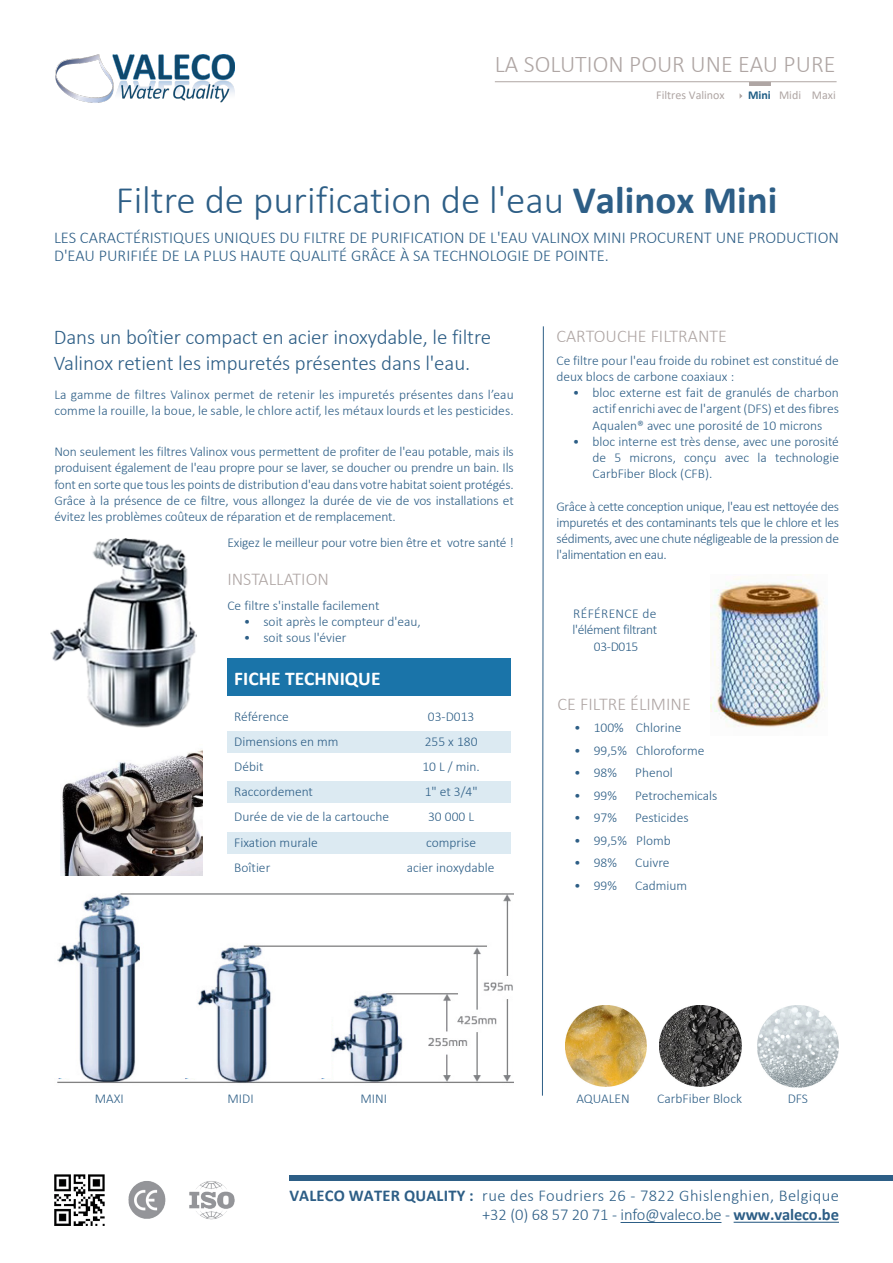
<style>
.page{position:relative;width:893px;height:1263px;background:#fff}
.page>*{position:absolute;margin:0;border:0;box-sizing:border-box;transform-origin:0 0}
.t1{font:300 39px "Calibri";color:#2d5e86}
.t2{font:300 24px "Calibri";color:#afa6a4}
.t3{font:300 21px/25.2px "Calibri";letter-spacing:-.005em;color:#2d5e86}
.t4{font:700 19.5px "Calibri";color:#fff}
.t5{font:300 18px "Calibri";color:#afa6a4}
.t6{font:300 16.5px/18px "Calibri";color:#2d5e86}
.t7{font:300 16.5px "Calibri";letter-spacing:.025em;color:#2d5e86}
.t8{font:300 13.5px/16.2px "Calibri";color:#2d5e86;text-align:justify}
.t9{font:300 13.5px "Calibri";letter-spacing:-.025em;color:#2d5e86}
.t10{font:300 13.5px "Calibri";letter-spacing:.025em;color:#2d5e86}
.t11{font:12px "Calibri";color:#afa6a4}
.s1{font-weight:700;color:#1e5d85}
.s2{font-weight:700}
</style>
<div class="page">
<div style="left:227px;top:832px;width:284px;height:22px;background:#dceaf2"></div>
<img style="left:55px;top:55px;width:180px;height:48px">
<hr style="left:495px;top:81px;width:342px;height:1px;background:#afa6a4">
<hr style="left:749px;top:82px;width:21px;height:4px;background:#afa6a4">
<svg style="left:542px;top:326px;width:2px;height:770px;background:#95adc1"></svg>
<div style="left:289px;top:1175px;width:604px;height:6px;background:#2d5e86"></div>
<img style="left:54px;top:1175px;width:181px;height:50px">
<hr style="left:621px;top:1222px;width:100px;height:1px;background:#2d5e86">
<hr style="left:734px;top:1222px;width:105px;height:1px;background:#2d5e86">
<img style="left:50px;top:538px;width:147px;height:190px">
<img style="left:60px;top:750px;width:142px;height:125px">
<img style="left:710px;top:575px;width:115px;height:153px">
<img style="left:57px;top:893px;width:457px;height:190px">
<div style="left:227px;top:731px;width:284px;height:21px;background:#dceaf2"></div>
<div style="left:227px;top:781px;width:284px;height:22px;background:#dceaf2"></div>
<div style="left:227px;top:658px;width:284px;height:38px;background:#1a74a9"></div>
<div style="left:51px;top:1032px;width:21px;height:46px;background:#fff"></div>
<div style="left:179px;top:1013px;width:22px;height:65px;background:#fff"></div>
<div style="left:309px;top:1013px;width:21px;height:65px;background:#fff"></div>
<img style="left:565px;top:1006px;width:81px;height:81px">
<img style="left:660px;top:1006px;width:81px;height:81px">
<img style="left:758px;top:1006px;width:81px;height:81px">
<p class="t2" style="left:495px;top:49px;width:342px">LA SOLUTION POUR UNE EAU PURE</p>
<p class="t11" style="left:656px;top:86px;width:70px">Filtres Valinox</p>
<p class="t11" style="left:748px;top:86px;width:89px"><span class="s1">Mini</span> Midi Maxi</p>
<p class="t1" style="left:116px;top:176px;width:663px">Filtre de purification de l'eau <span class="s2">Valinox Mini</span></p>
<p class="t6" style="left:54px;top:229px;width:786px">LES CARACTÉRISTIQUES UNIQUES DU FILTRE DE PURIFICATION DE L'EAU VALINOX MINI PROCURENT UNE PRODUCTION<br>D'EAU PURIFIÉE DE LA PLUS HAUTE QUALITÉ GRÂCE À SA TECHNOLOGIE DE POINTE.</p>
<p class="t3" style="left:54px;top:325px;width:439px">Dans un boîtier compact en acier inoxydable, le filtre<br>Valinox retient les impuretés présentes dans l'eau.</p>
<p class="t5" style="left:556px;top:325px;width:172px">CARTOUCHE FILTRANTE</p>
<p class="t8" style="left:556px;top:352px;width:284px">Ce filtre pour l'eau froide du robinet est constitué de deux blocs de carbone coaxiaux :</p>
<p class="t8" style="left:592px;top:384px;width:248px;text-indent:-20px">• bloc externe est fait de granulés de charbon actif enrichi avec de l'argent (DFS) et des fibres Aqualen® avec une porosité de 10 microns</p>
<p class="t8" style="left:592px;top:433px;width:248px;text-indent:-20px">• bloc interne est très dense, avec une porosité de 5 microns, conçu avec la technologie CarbFiber Block (CFB).</p>
<p class="t8" style="left:556px;top:498px;width:284px">Grâce à cette conception unique, l'eau est nettoyée des impuretés et des contaminants tels que le chlore et les sédiments, avec une chute négligeable de la pression de l'alimentation en eau.</p>
<p class="t8" style="left:54px;top:386px;width:461px">La gamme de filtres Valinox permet de retenir les impuretés présentes dans l’eau comme la rouille, la boue, le sable, le chlore actif, les métaux lourds et les pesticides.</p>
<p class="t8" style="left:54px;top:444px;width:461px">Non seulement les filtres Valinox vous permettent de profiter de l'eau potable, mais ils produisent également de l'eau propre pour se laver, se doucher ou prendre un bain. Ils font en sorte que tous les points de distribution d'eau dans votre habitat soient protégés.</p>
<p class="t8" style="left:54px;top:492px;width:461px">Grâce à la présence de ce filtre, vous allongez la durée de vie de vos installations et évitez les problèmes coûteux de réparation et de remplacement.</p>
<p class="t8" style="left:227px;top:535px;width:288px">Exigez le meilleur pour votre bien être et votre santé !</p>
<p class="t5" style="left:227px;top:567px;width:103px">INSTALLATION</p>
<p class="t8" style="left:227px;top:597px;width:154px">Ce filtre s'installe facilement</p>
<p class="t8" style="left:244px;top:613px;width:178px">• soit après le compteur d'eau,</p>
<p class="t8" style="left:244px;top:629px;width:104px">• soit sous l'évier</p>
<p class="t10" style="left:573px;top:605px;width:85px">RÉFÉRENCE de</p>
<p class="t9" style="left:572px;top:621px;width:86px">l'élément filtrant</p>
<p class="t8" style="left:594px;top:638px;width:46px">03-D015</p>
<p class="t4" style="left:234px;top:664px;width:148px">FICHE TECHNIQUE</p>
<p class="t8" style="left:234px;top:708px;width:56px">Référence</p>
<p class="t8" style="left:234px;top:733px;width:106px">Dimensions en mm</p>
<p class="t8" style="left:234px;top:758px;width:31px">Débit</p>
<p class="t8" style="left:234px;top:783px;width:80px">Raccordement</p>
<p class="t8" style="left:234px;top:809px;width:156px">Durée de vie de la cartouche</p>
<p class="t8" style="left:234px;top:834px;width:85px">Fixation murale</p>
<p class="t8" style="left:234px;top:859px;width:37px">Boîtier</p>
<p class="t8" style="left:428px;top:708px;width:48px">03-D013</p>
<p class="t8" style="left:425px;top:733px;width:54px">255 x 180</p>
<p class="t8" style="left:422px;top:758px;width:59px">10 L / min.</p>
<p class="t8" style="left:425px;top:783px;width:54px">1" et 3/4"</p>
<p class="t8" style="left:428px;top:809px;width:47px">30 000 L</p>
<p class="t8" style="left:426px;top:834px;width:51px">comprise</p>
<p class="t8" style="left:407px;top:859px;width:89px">acier inoxydable</p>
<p class="t5" style="left:558px;top:692px;width:135px">CE FILTRE ÉLIMINE</p>
<p class="t8" style="left:574px;top:719px;width:109px">• 100% Chlorine</p>
<p class="t8" style="left:574px;top:742px;width:132px">• 99,5% Chloroforme</p>
<p class="t8" style="left:574px;top:764px;width:44px">• 98%</p>
<p class="t8" style="left:635px;top:764px;width:39px">Phenol</p>
<p class="t8" style="left:574px;top:787px;width:44px">• 99%</p>
<p class="t8" style="left:635px;top:787px;width:84px">Petrochemicals</p>
<p class="t8" style="left:574px;top:809px;width:44px">• 97%</p>
<p class="t8" style="left:635px;top:809px;width:55px">Pesticides</p>
<p class="t8" style="left:574px;top:832px;width:98px">• 99,5% Plomb</p>
<p class="t8" style="left:574px;top:854px;width:44px">• 98%</p>
<p class="t8" style="left:635px;top:854px;width:36px">Cuivre</p>
<p class="t8" style="left:574px;top:877px;width:44px">• 99%</p>
<p class="t8" style="left:635px;top:877px;width:53px">Cadmium</p>
<p class="t8" style="left:95px;top:1090px;width:31px">MAXI</p>
<p class="t8" style="left:228px;top:1090px;width:28px">MIDI</p>
<p class="t8" style="left:361px;top:1090px;width:28px">MINI</p>
<p class="t8" style="left:576px;top:1090px;width:55px">AQUALEN</p>
<p class="t8" style="left:657px;top:1090px;width:86px">CarbFiber Block</p>
<p class="t8" style="left:788px;top:1090px;width:22px">DFS</p>
<p class="t7" style="left:289px;top:1185px;width:551px"><span class="s2">VALECO WATER QUALITY :</span> rue des Foudriers 26 - 7822 Ghislenghien, Belgique</p>
<p class="t6" style="left:482px;top:1206px;width:358px">+32 (0) 68 57 20 71 - info@valeco.be - <span class="s2">www.valeco.be</span></p>
</div>
